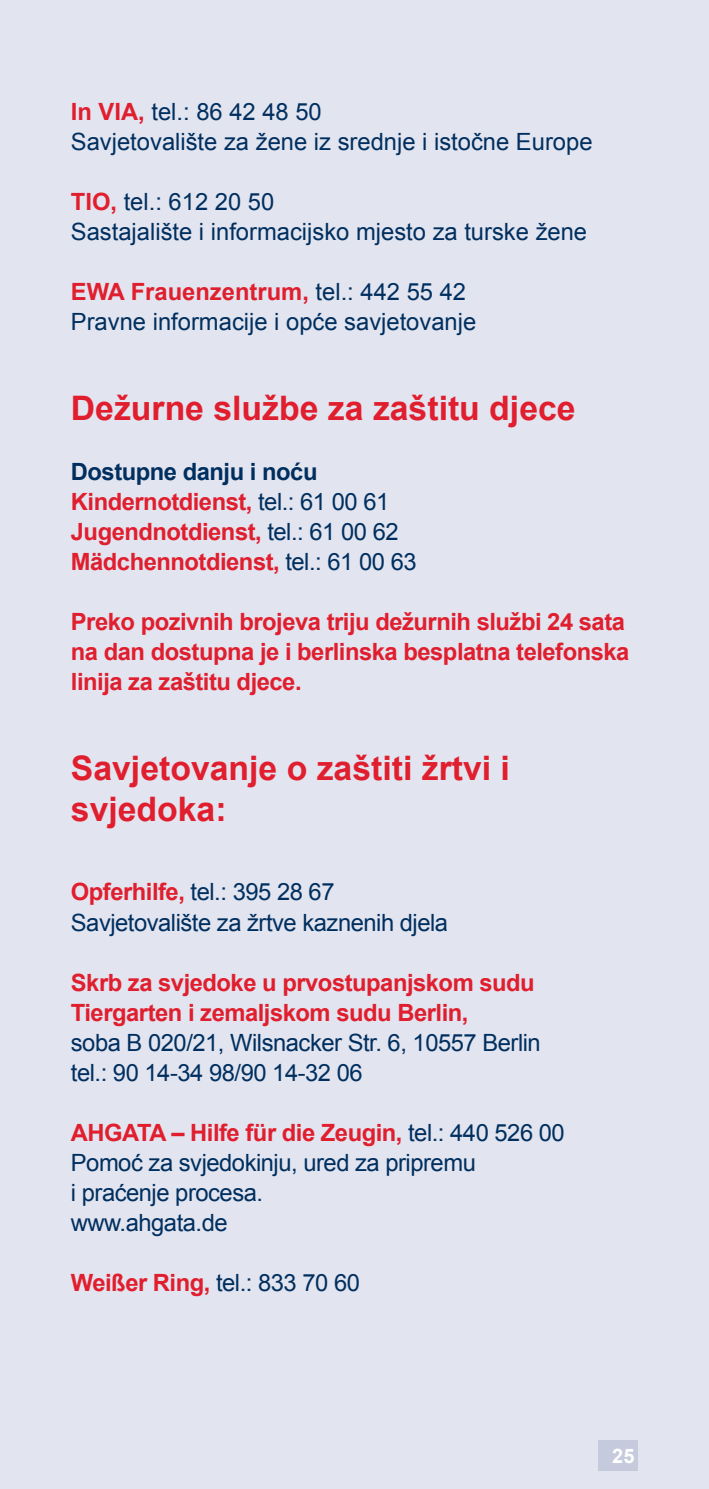
<style>
.page{position:relative;width:709px;height:1489px;background:#fff}
.page>*{position:absolute;margin:0;border:0;box-sizing:border-box;transform-origin:0 0}
.t1{font:700 33.75px/40.5px "Arial";color:#e01e2e}
.t2{font:700 23.75px/30px "Arial";letter-spacing:-.02em;color:#e01e2e}
.t3{font:23.75px/30px "Arial";letter-spacing:-.02em;color:#002f5f}
.t4{font:23.75px/30px "Arial";color:#002f5f}
.t5{font:700 20px "Arial";color:#fff}
.s1{font-weight:700;color:#e01e2e}
.s2{color:#002f5f}
.s3{font-weight:400;color:#002f5f}
</style>
<div class="page">
<div style="left:0;top:0;width:709px;height:1488px;background:#e2e4ef"></div>
<div style="left:598px;top:1440px;width:40px;height:30px;background:#c6cadd"></div>
<p class="t4" style="left:71px;top:97px;width:523px"><span class="s1">In VIA,</span> tel.: 86 42 48 50<br>Savjetovalište za žene iz srednje i istočne Europe</p>
<p class="t4" style="left:71px;top:187px;width:518px"><span class="s1">TIO,</span> tel.: 612 20 50<br>Sastajalište i informacijsko mjesto za turske žene</p>
<p class="t4" style="left:71px;top:277px;width:407px"><span class="s1">EWA Frauenzentrum,</span> tel.: 442 55 42<br>Pravne informacije i opće savjetovanje</p>
<h1 class="t1" style="left:71px;top:389px;width:506px">Dežurne službe za zaštitu djece</h1>
<p class="t2" style="left:71px;top:457px;width:347px"><span class="s2">Dostupne danju i noću<br></span>Kindernotdienst, <span class="s3">tel.: 61 00 61<br></span>Jugendnotdienst, <span class="s3">tel.: 61 00 62<br></span>Mädchennotdienst, <span class="s3">tel.: 61 00 63</span></p>
<p class="t2" style="left:71px;top:607px;width:560px">Preko pozivnih brojeva triju dežurnih službi 24 sata na dan dostupna je i berlinska besplatna telefonska linija za zaštitu djece.</p>
<h1 class="t1" style="left:71px;top:749px;width:440px">Savjetovanje o zaštiti žrtvi i svjedoka:</h1>
<p class="t3" style="left:71px;top:877px;width:379px"><span class="s1">Opferhilfe,</span> tel.: 395 28 67<br>Savjetovalište za žrtve kaznenih djela</p>
<p class="t2" style="left:71px;top:967px;width:465px">Skrb za svjedoke u prvostupanjskom sudu<br>Tiergarten i zemaljskom sudu Berlin,</p>
<p class="t3" style="left:71px;top:1027px;width:471px">soba B 020/21, Wilsnacker Str. 6, 10557 Berlin tel.: 90 14-34 98/90 14-32 06</p>
<p class="t3" style="left:71px;top:1117px;width:495px"><span class="s1">AHGATA – Hilfe für die Zeugin,</span> tel.: 440 526 00<br>Pomoć za svjedokinju, ured za pripremu<br>i praćenje procesa.<br>www.ahgata.de</p>
<p class="t3" style="left:71px;top:1267px;width:291px"><span class="s1">Weißer Ring,</span> tel.: 833 70 60</p>
<p class="t5" style="left:612px;top:1442px;width:24px">25</p>
</div>
